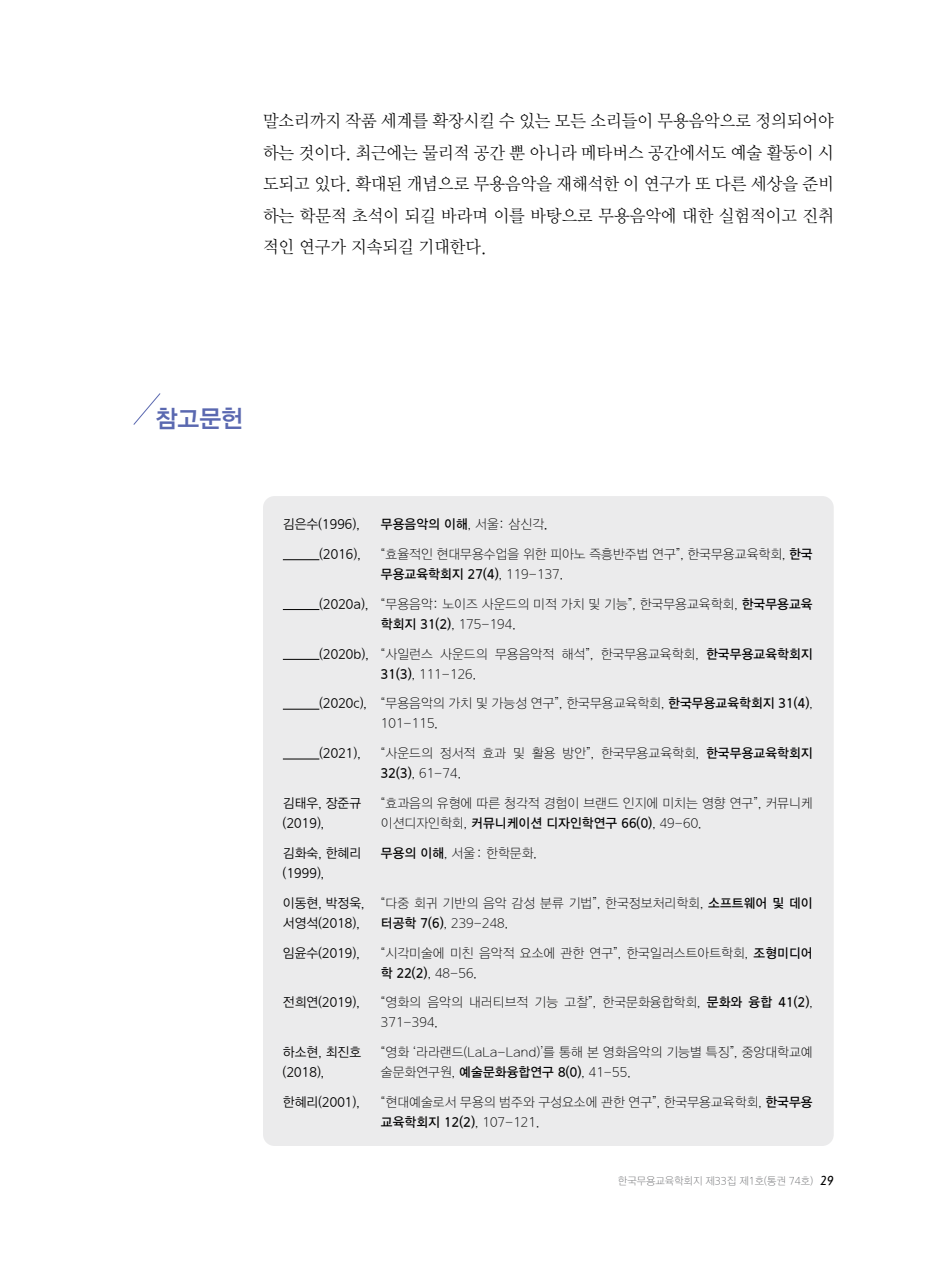
<style>
.page{position:relative;width:933px;height:1270px;background:#fff}
.page>*{position:absolute;margin:0;border:0;box-sizing:border-box;transform-origin:0 0}
.t1{font:24.5px "DX Ngo Std 40";color:#5a68b0;scale:.95 1}
.t2{font:17.5px/31.5px "DX Nmu Std 20";color:#000;text-align:justify;scale:.95 1}
.t3{font:13.12px/19.9px "DX Ngo Std 10";letter-spacing:.01em;color:#000;scale:.95 1}
.t4{font:13.12px/19.9px "DX Ngo Std 20";letter-spacing:.01em;color:#000;scale:.95 1}
.t5{font:13.12px "DX Ngo Std 30";letter-spacing:.01em;color:#000;scale:.95 1}
.t6{font:10.5px "DX Ngo Std 10";color:#6d6e71;scale:.95 1}
.s1{font-family:"DX Ngo Std 10"}
.s2{font-family:"DX Ngo Std 20"}
.s3{font-family:"DX Ngo Std 30"}
.s4{font-family:"Gill Sans";font-style:italic;font-size:13.12px;color:#000}
</style>
<div class="page">
<div style="left:263px;top:496px;width:570px;height:650px;background:#ebebec;border-radius:11px"></div>
<svg style="left:133px;top:393px;width:28px;height:32px"></svg>
<hr style="left:283px;top:559px;width:36px;height:1px;background:#000">
<hr style="left:283px;top:609px;width:36px;height:1px;background:#000">
<hr style="left:283px;top:659px;width:36px;height:1px;background:#000">
<hr style="left:283px;top:709px;width:36px;height:1px;background:#000">
<hr style="left:283px;top:759px;width:36px;height:1px;background:#000">
<h2 class="t2" style="left:263px;top:106px;width:602px">말소리까지 작품 세계를 확장시킬 수 있는 모든 소리들이 무용음악으로 정의되어야 하는 것이다. 최근에는 물리적 공간 뿐 아니라 메타버스 공간에서도 예술 활동이 시 도되고 있다. 확대된 개념으로 무용음악을 재해석한 이 연구가 또 다른 세상을 준비 하는 학문적 초석이 되길 바라며 이를 바탕으로 무용음악에 대한 실험적이고 진취 적인 연구가 지속되길 기대한다.</h2>
<h1 class="t1" style="left:156px;top:406px;width:94px">참고문헌</h1>
<p class="t4" style="left:283px;top:515px;width:82px">김은수(1996),</p>
<p class="t4" style="left:319px;top:545px;width:45px">(2016),</p>
<p class="t4" style="left:319px;top:595px;width:53px">(2020a),</p>
<p class="t4" style="left:319px;top:644px;width:53px">(2020b),</p>
<p class="t4" style="left:319px;top:694px;width:51px">(2020c),</p>
<p class="t4" style="left:319px;top:744px;width:45px">(2021),</p>
<p class="t4" style="left:283px;top:794px;width:84px">김태우, 장준규 (2019),</p>
<p class="t4" style="left:283px;top:844px;width:84px">김화숙, 한혜리 (1999),</p>
<p class="t4" style="left:283px;top:893px;width:87px">이동현, 박정욱, 서영석(2018),</p>
<p class="t4" style="left:283px;top:943px;width:82px">임윤수(2019),</p>
<p class="t4" style="left:283px;top:993px;width:82px">전희연(2019),</p>
<p class="t4" style="left:283px;top:1043px;width:84px">하소현, 최진호 (2018),</p>
<p class="t4" style="left:283px;top:1093px;width:82px">한혜리(2001),</p>
<p class="t5" style="left:381px;top:517px;width:177px">무용음악의 이해<span class="s1">, 서울: 삼신각</span><span class="s2">.</span></p>
<p class="t3" style="left:381px;top:545px;width:456px">“효율적인 현대무용수업을 위한 피아노 즉흥반주법 연구”, 한국무용교육학회, <span class="s3">한국</span></p>
<p class="t5" style="left:381px;top:567px;width:193px">무용교육학회지 27(4)<span class="s1">, 119-137.</span></p>
<p class="t3" style="left:381px;top:595px;width:456px">“무용음악: 노이즈 사운드의 미적 가치 및 기능”, 한국무용교육학회, <span class="s3">한국무용교육 학회지 31(2)</span>, 175-194.</p>
<p class="t3" style="left:381px;top:644px;width:456px">“사일런스 사운드의 무용음악적 해석”, 한국무용교육학회, <span class="s3">한국무용교육학회지<br>31(3)</span>, 111-126.</p>
<p class="t3" style="left:381px;top:694px;width:456px">“무용음악의 가치 및 가능성 연구”, 한국무용교육학회, <span class="s3">한국무용교육학회지 31(4)</span>,<br>101-115.</p>
<p class="t3" style="left:381px;top:744px;width:456px">“사운드의 정서적 효과 및 활용 방안”, 한국무용교육학회, <span class="s3">한국무용교육학회지<br>32(3)</span>, 61-74.</p>
<p class="t3" style="left:381px;top:794px;width:456px">“효과음의 유형에 따른 청각적 경험이 브랜드 인지에 미치는 영향 연구”, 커뮤니케</p>
<p class="t5" style="left:381px;top:816px;width:339px"><span class="s1">이션디자인학회,</span> 커뮤니케이션 디자인학연구 66(0)<span class="s1">, 49-60.</span></p>
<p class="t3" style="left:381px;top:844px;width:165px"><span class="s3">무용의 이해</span>, 서울: 한학문화.</p>
<p class="t3" style="left:381px;top:893px;width:456px">“다중 회귀 기반의 음악 감성 분류 기법”, 한국정보처리학회, <span class="s3">소프트웨어 및 데이 터공학 7(6)</span>, 239-248.</p>
<p class="t3" style="left:381px;top:943px;width:456px">“시각미술에 미친 음악적 요소에 관한 연구”, 한국일러스트아트학회, <span class="s3">조형미디어 학 22(2)</span>, 48-56.</p>
<p class="t3" style="left:381px;top:993px;width:456px">“영화의 음악의 내러티브적 기능 고찰”, 한국문화융합학회, <span class="s3">문화와 융합 41(2)</span>,<br>371-394.</p>
<p class="t3" style="left:381px;top:1043px;width:456px">“영화 ‘라라랜드(LaLa-Land)’를 통해 본 영화음악의 기능별 특징”, 중앙대학교예 술문화연구원, <span class="s3">예술문화융합연구 8(0)</span>, 41-55.</p>
<p class="t3" style="left:381px;top:1093px;width:456px">“현대예술로서 무용의 범주와 구성요소에 관한 연구”, 한국무용교육학회, <span class="s3">한국무용</span></p>
<p class="t5" style="left:381px;top:1115px;width:168px">교육학회지 12(2)<span class="s1">, 107-121.</span></p>
<p class="t6" style="left:618px;top:1175px;width:229px">한국무용교육학회지 제33집 제1호(통권 74호) <span class="s4">29</span></p>
</div>
